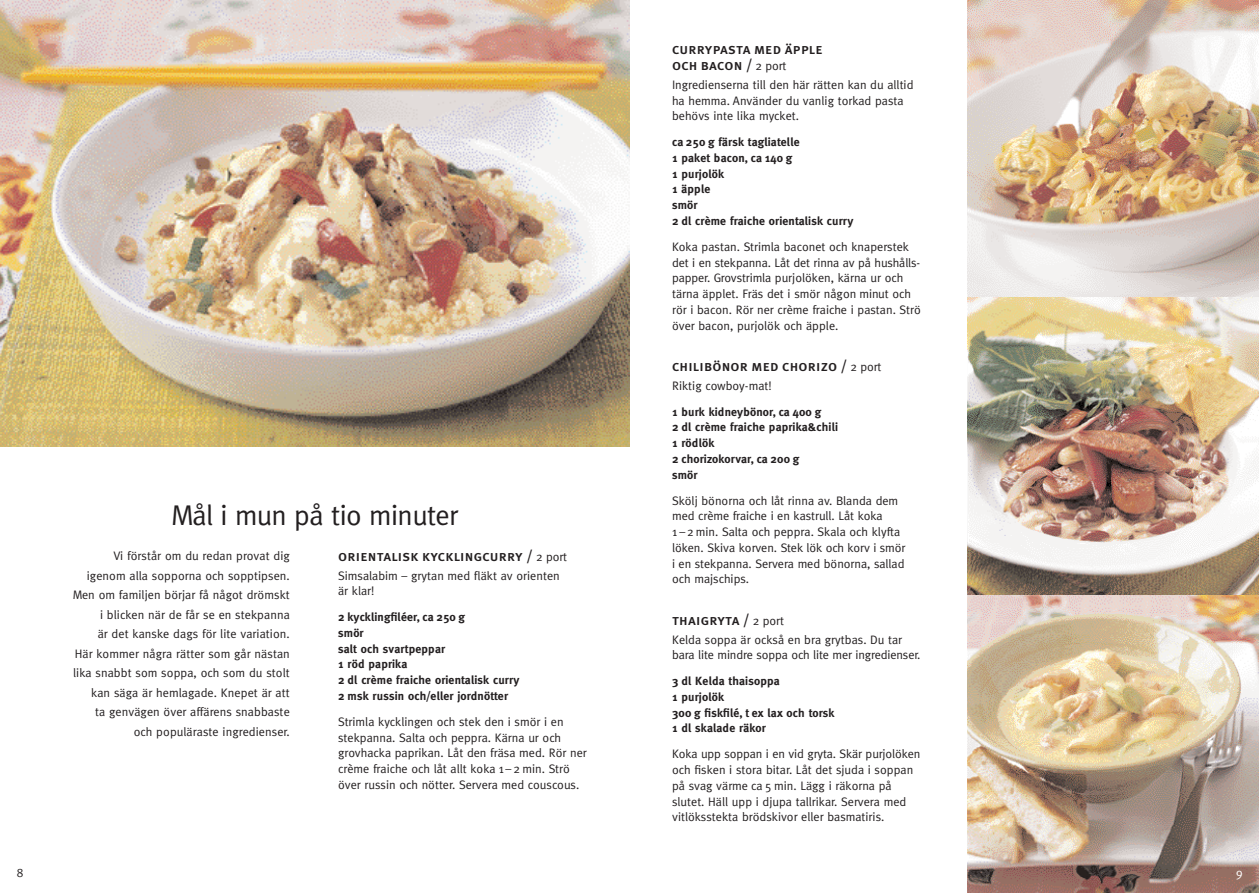
<style>
.page{position:relative;width:1259px;height:893px;background:#fff}
.page>*{position:absolute;margin:0;border:0;box-sizing:border-box;transform-origin:0 0}
.t1{font:28.5px "Meta";letter-spacing:-.02em;color:#231f20}
.t2{font:15px/15.8px "Meta Plus Medium Caps";letter-spacing:.015em;color:#231f20}
.t3{font:12.3px/15.8px "Meta";color:#231f20}
.t4{font:12.3px "Meta";color:#fff}
.t5{font:700 11.85px/15.8px "Meta";letter-spacing:.015em;color:#231f20}
.s1{font-family:"Meta";font-size:12.3px}
</style>
<div class="page">
<img style="left:0;top:0;width:629px;height:446px">
<img style="left:967px;top:0;width:291px;height:892px">
<p class="t3" style="left:17px;top:865px;width:8px">8</p>
<h1 class="t1" style="left:171px;top:503px;width:289px">Mål i mun på tio minuter</h1>
<p class="t3" style="left:73px;top:547px;width:218px;line-height:19.5px;text-align:right">Vi förstår om du redan provat dig igenom alla sopporna och sopptipsen.<br>Men om familjen börjar få något drömskt i blicken när de får se en stekpanna<br>är det kanske dags för lite variation.<br>Här kommer några rätter som går nästan lika snabbt som soppa, och som du stolt kan säga är hemlagade. Knepet är att<br>ta genvägen över affärens snabbaste<br>och populäraste ingredienser.</p>
<p class="t2" style="left:338px;top:547px;width:230px">orientalisk kycklingcurry / <span class="s1">2 port</span></p>
<p class="t3" style="left:338px;top:568px;width:223px">Simsalabim – grytan med fläkt av orienten är klar!</p>
<p class="t5" style="left:338px;top:610px;width:183px">2 kycklingfiléer, ca 250 g<br>smör<br>salt och svartpeppar<br>1 röd paprika<br>2 dl crème fraiche orientalisk curry<br>2 msk russin och/eller jordnötter</p>
<p class="t3" style="left:338px;top:714px;width:250px">Strimla kycklingen och stek den i smör i en stekpanna. Salta och peppra. Kärna ur och grovhacka paprikan. Låt den fräsa med. Rör ner crème fraiche och låt allt koka 1–2 min. Strö över russin och nötter. Servera med couscous.</p>
<p class="t2" style="left:672px;top:41px;width:152px">currypasta med äpple och bacon / <span class="s1">2 port</span></p>
<p class="t3" style="left:672px;top:77px;width:243px">Ingredienserna till den här rätten kan du alltid ha hemma. Använder du vanlig torkad pasta behövs inte lika mycket.</p>
<p class="t5" style="left:672px;top:135px;width:183px">ca 250 g färsk tagliatelle<br>1 paket bacon, ca 140 g<br>1 purjolök<br>1 äpple<br>smör<br>2 dl crème fraiche orientalisk curry</p>
<p class="t3" style="left:672px;top:239px;width:250px">Koka pastan. Strimla baconet och knaperstek det i en stekpanna. Låt det rinna av på hushålls&shy;papper. Grovstrimla purjolöken, kärna ur och tärna äpplet. Fräs det i smör någon minut och rör i bacon. Rör ner crème fraiche i pastan. Strö över bacon, purjolök och äpple.</p>
<p class="t2" style="left:672px;top:358px;width:211px">chilibönor med chorizo / <span class="s1">2 port</span></p>
<p class="t3" style="left:672px;top:378px;width:101px">Riktig cowboy-mat!</p>
<p class="t5" style="left:672px;top:404px;width:167px">1 burk kidneybönor, ca 400 g<br>2 dl crème fraiche paprika&amp;chili<br>1 rödlök<br>2 chorizokorvar, ca 200 g<br>smör</p>
<p class="t3" style="left:672px;top:493px;width:235px">Skölj bönorna och låt rinna av. Blanda dem med crème fraiche i en kastrull. Låt koka<br>1 –2 min. Salta och peppra. Skala och klyfta löken. Skiva korven. Stek lök och korv i smör i en stekpanna. Servera med bönorna, sallad och majschips.</p>
<p class="t2" style="left:672px;top:612px;width:113px">thaigryta / <span class="s1">2 port</span></p>
<p class="t3" style="left:672px;top:632px;width:250px">Kelda soppa är också en bra grytbas. Du tar bara lite mindre soppa och lite mer ingredienser.</p>
<p class="t5" style="left:672px;top:674px;width:164px">3 dl Kelda thaisoppa<br>1 purjolök<br>300 g fiskfilé, t ex lax och torsk<br>1 dl skalade räkor</p>
<p class="t3" style="left:672px;top:747px;width:250px">Koka upp soppan i en vid gryta. Skär purjolöken och fisken i stora bitar. Låt det sjuda i soppan på svag värme ca 5 min. Lägg i räkorna på slutet. Häll upp i djupa tallrikar. Servera med vitlöksstekta brödskivor eller basmatiris.</p>
<p class="t4" style="left:1236px;top:867px;width:8px">9</p>
</div>
